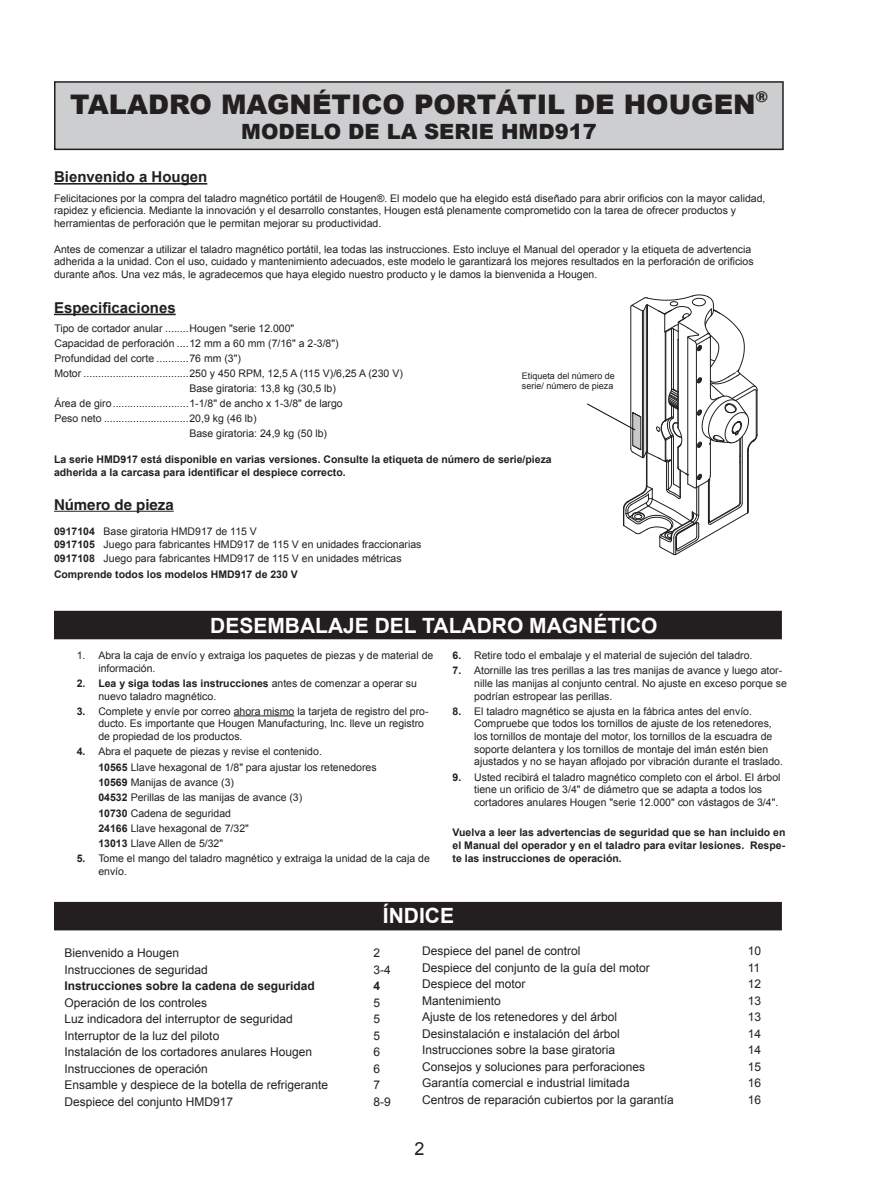
<style>
.page{position:relative;width:891px;height:1188px;background:#fff}
.page>*{position:absolute;margin:0;border:0;box-sizing:border-box;transform-origin:0 0}
.t1{font:900 27px "Arial";color:#231f20}
.t2{font:700 21px "Arial";color:#fff}
.t3{font:900 21px "Arial";color:#231f20}
.t4{font:18px "Arial";color:#231f20}
.t5{font:700 15px "Arial";color:#231f20}
.t6{font:700 15px "Helvetica";color:#231f20}
.t7{font:12px "Arial";color:#231f20}
.t8{font:700 12px "Arial";color:#231f20}
.t9{font:10.5px/12.6px "Arial";color:#231f20}
.t10{font:700 10.5px/12.6px "Arial";color:#231f20}
.t11{font:9px/10.5px "Arial";color:#231f20}
.s1{font-weight:700}
</style>
<div class="page">
<div style="left:55px;top:612px;width:726px;height:27px;background:#231f20"></div>
<div style="left:54px;top:611px;width:728px;height:28px;border:2px solid #231f20"></div>
<hr style="left:54px;top:511px;width:120px;height:1px;background:#231f20">
<hr style="left:54px;top:183px;width:153px;height:2px;background:#231f20">
<hr style="left:54px;top:314px;width:122px;height:1px;background:#231f20">
<svg style="left:587px;top:294px;width:171px;height:261px"></svg>
<hr style="left:234px;top:716px;width:60px;height:1px;background:#231f20">
<div style="left:55px;top:903px;width:726px;height:27px;background:#231f20"></div>
<div style="left:54px;top:902px;width:728px;height:28px;border:2px solid #231f20"></div>
<div style="left:55px;top:82px;width:728px;height:67px;background:#cdced0"></div>
<div style="left:54px;top:81px;width:730px;height:69px;border:2px solid #231f20"></div>
<h1 class="t1" style="left:70px;top:85px;width:21px">TALA</h1>
<h1 class="t1" style="left:148px;top:85px;width:287px">DRO MAGNÉTICO PORT</h1>
<h1 class="t1" style="left:496px;top:85px;width:273px">ÁTIL DE HOUGEN <sup>®</sup></h1>
<h2 class="t3" style="left:241px;top:117px;width:70px">MODELO</h2>
<h2 class="t3" style="left:348px;top:117px;width:93px">DELA SER</h2>
<h2 class="t3" style="left:471px;top:117px;width:128px">IE HMD917</h2>
<h3 class="t5" style="left:54px;top:167px;width:155px">Bienvenido a Hougen</h3>
<p class="t9" style="left:54px;top:192px;width:713px">Felicitaciones por la compra del taladro magnético portátil de Hougen®. El modelo que ha elegido está diseñado para abrir orificios con la mayor calidad, rapidez y eficiencia. Mediante la innovación y el desarrollo constantes, Hougen está plenamente comprometido con la tarea de ofrecer productos y herramientas de perforación que le permitan mejorar su productividad.</p>
<p class="t9" style="left:54px;top:243px;width:701px">Antes de comenzar a utilizar el taladro magnético portátil, lea todas las instrucciones. Esto incluye el Manual del operador y la etiqueta de advertencia adherida a la unidad. Con el uso, cuidado y mantenimiento adecuados, este modelo le garantizará los mejores resultados en la perforación de orificios durante años. Una vez más, le agradecemos que haya elegido nuestro producto y le damos la bienvenida a Hougen.</p>
<h3 class="t5" style="left:54px;top:298px;width:123px">Especificaciones</h3>
<p class="t9" style="left:54px;top:322px;width:241px">Tipo de cortador anular ........Hougen "serie 12.000"</p>
<p class="t9" style="left:54px;top:337px;width:286px">Capacidad de perforación ....12 mm a 60 mm (7/16" a 2-3/8")</p>
<p class="t9" style="left:54px;top:352px;width:188px">Profundidad del corte ...........76 mm (3")</p>
<p class="t9" style="left:54px;top:368px;width:350px">Motor ....................................250 y 450 RPM, 12,5 A (115 V)/6,25 A (230 V)</p>
<p class="t9" style="left:189px;top:383px;width:148px">Base giratoria: 13,8 kg (30,5 lb)</p>
<p class="t9" style="left:54px;top:398px;width:290px">Área de giro..........................1-1/8" de ancho x 1-3/8" de largo</p>
<p class="t9" style="left:54px;top:413px;width:204px">Peso neto .............................20,9 kg (46 lb)</p>
<p class="t9" style="left:189px;top:428px;width:139px">Base giratoria: 24,9 kg (50 lb)</p>
<p class="t11" style="left:522px;top:370px;width:95px">Etiqueta del número de serie/ número de pieza</p>
<p class="t10" style="left:54px;top:454px;width:499px">La serie HMD917 está disponible en varias versiones. Consulte la etiqueta de número de serie/pieza adherida a la carcasa para identificar el despiece correcto.</p>
<h3 class="t6" style="left:54px;top:495px;width:121px">Número de pieza</h3>
<p class="t9" style="left:54px;top:524px;width:369px;line-height:13.5px"><span class="s1">0917104</span> Base giratoria HMD917 de 115 V<br><span class="s1">0917105</span> Juego para fabricantes HMD917 de 115 V en unidades fraccionarias<br><span class="s1">0917108</span> Juego para fabricantes HMD917 de 115 V en unidades métricas</p>
<p class="t10" style="left:54px;top:568px;width:245px">Comprende todos los modelos HMD917 de 230 V</p>
<h2 class="t2" style="left:210px;top:612px;width:449px">DESEMBALAJE DEL TALADRO MAGNÉTICO</h2>
<p class="t9" style="left:98px;top:649px;width:337px;text-indent:-22px">1. Abra la caja de envío y extraiga los paquetes de piezas y de material de información.</p>
<p class="t9" style="left:98px;top:677px;width:320px;text-indent:-22px"><span class="s1">2. Lea y siga todas las instrucciones</span> antes de comenzar a operar su nuevo taladro magnético.</p>
<p class="t9" style="left:98px;top:705px;width:332px;text-indent:-22px"><span class="s1">3.</span> Complete y envíe por correo ahora mismo la tarjeta de registro del pro&shy;ducto. Es importante que Hougen Manufacturing, Inc. lleve un registro de propiedad de los productos.</p>
<p class="t9" style="left:98px;top:744px;width:280px;line-height:15.3px;text-indent:-22px"><span class="s1">4.</span> Abra el paquete de piezas y revise el contenido.<br><span class="s1">10565</span> Llave hexagonal de 1/8" para ajustar los retenedores <span class="s1">10569</span> Manijas de avance (3)<br><span class="s1">04532</span> Perillas de las manijas de avance (3)<br><span class="s1">10730</span> Cadena de seguridad<br><span class="s1">24166</span> Llave hexagonal de 7/32"<br><span class="s1">13013</span> Llave Allen de 5/32"</p>
<p class="t9" style="left:98px;top:853px;width:333px;text-indent:-22px"><span class="s1">5.</span> Tome el mango del taladro magnético y extraiga la unidad de la caja de envío.</p>
<p class="t9" style="left:453px;top:649px;width:301px"><span class="s1">6.</span> Retire todo el embalaje y el material de sujeción del taladro.</p>
<p class="t9" style="left:474px;top:664px;width:314px;text-indent:-22px"><span class="s1">7.</span> Atornille las tres perillas a las tres manijas de avance y luego ator&shy;nille las manijas al conjunto central. No ajuste en exceso porque se podrían estropear las perillas.</p>
<p class="t9" style="left:474px;top:705px;width:310px;text-indent:-22px"><span class="s1">8.</span> El taladro magnético se ajusta en la fábrica antes del envío.<br>Compruebe que todos los tornillos de ajuste de los retenedores, los tornillos de montaje del motor, los tornillos de la escuadra de soporte delantera y los tornillos de montaje del imán estén bien ajustados y no se hayan aflojado por vibración durante el traslado.</p>
<p class="t9" style="left:474px;top:771px;width:308px;text-indent:-22px"><span class="s1">9.</span> Usted recibirá el taladro magnético completo con el árbol. El árbol tiene un orificio de 3/4" de diámetro que se adapta a todos los cortadores anulares Hougen "serie 12.000" con vástagos de 3/4".</p>
<p class="t10" style="left:453px;top:827px;width:334px;text-align:justify">Vuelva a leer las advertencias de seguridad que se han incluido en el Manual del operador y en el taladro para evitar lesiones. Respe&shy;te las instrucciones de operación.</p>
<h2 class="t2" style="left:383px;top:902px;width:73px">ÍNDICE</h2>
<p class="t7" style="left:65px;top:945px;width:116px">Bienvenido a Hougen</p>
<p class="t7" style="left:374px;top:945px;width:8px">2</p>
<p class="t7" style="left:65px;top:962px;width:145px">Instrucciones de seguridad</p>
<p class="t7" style="left:374px;top:962px;width:19px">3-4</p>
<p class="t8" style="left:65px;top:978px;width:252px">Instrucciones sobre la cadena de seguridad</p>
<p class="t8" style="left:374px;top:978px;width:8px">4</p>
<p class="t7" style="left:65px;top:995px;width:144px">Operación de los controles</p>
<p class="t7" style="left:374px;top:995px;width:8px">5</p>
<p class="t7" style="left:65px;top:1011px;width:230px">Luz indicadora del interruptor de seguridad</p>
<p class="t7" style="left:374px;top:1011px;width:8px">5</p>
<p class="t7" style="left:65px;top:1028px;width:156px">Interruptor de la luz del piloto</p>
<p class="t7" style="left:374px;top:1028px;width:8px">5</p>
<p class="t7" style="left:65px;top:1044px;width:249px">Instalación de los cortadores anulares Hougen</p>
<p class="t7" style="left:374px;top:1044px;width:8px">6</p>
<p class="t7" style="left:65px;top:1061px;width:145px">Instrucciones de operación</p>
<p class="t7" style="left:374px;top:1061px;width:8px">6</p>
<p class="t7" style="left:65px;top:1077px;width:265px">Ensamble y despiece de la botella de refrigerante</p>
<p class="t7" style="left:374px;top:1077px;width:8px">7</p>
<p class="t7" style="left:65px;top:1094px;width:170px">Despiece del conjunto HMD917</p>
<p class="t7" style="left:374px;top:1094px;width:19px">8-9</p>
<p class="t7" style="left:422px;top:943px;width:160px">Despiece del panel de control</p>
<p class="t7" style="left:748px;top:943px;width:15px">10</p>
<p class="t7" style="left:422px;top:960px;width:229px">Despiece del conjunto de la guía del motor</p>
<p class="t7" style="left:748px;top:960px;width:14px">11</p>
<p class="t7" style="left:422px;top:976px;width:105px">Despiece del motor</p>
<p class="t7" style="left:748px;top:976px;width:15px">12</p>
<p class="t7" style="left:422px;top:993px;width:80px">Mantenimiento</p>
<p class="t7" style="left:748px;top:993px;width:15px">13</p>
<p class="t7" style="left:422px;top:1009px;width:196px">Ajuste de los retenedores y del árbol</p>
<p class="t7" style="left:748px;top:1009px;width:15px">13</p>
<p class="t7" style="left:422px;top:1026px;width:199px">Desinstalación e instalación del árbol</p>
<p class="t7" style="left:748px;top:1026px;width:15px">14</p>
<p class="t7" style="left:422px;top:1042px;width:194px">Instrucciones sobre la base giratoria</p>
<p class="t7" style="left:748px;top:1042px;width:15px">14</p>
<p class="t7" style="left:422px;top:1059px;width:224px">Consejos y soluciones para perforaciones</p>
<p class="t7" style="left:748px;top:1059px;width:15px">15</p>
<p class="t7" style="left:422px;top:1075px;width:209px">Garantía comercial e industrial limitada</p>
<p class="t7" style="left:748px;top:1075px;width:15px">16</p>
<p class="t7" style="left:422px;top:1092px;width:253px">Centros de reparación cubiertos por la garantía</p>
<p class="t7" style="left:748px;top:1092px;width:15px">16</p>
<h3 class="t4" style="left:415px;top:1137px;width:12px">2</h3>
</div>
